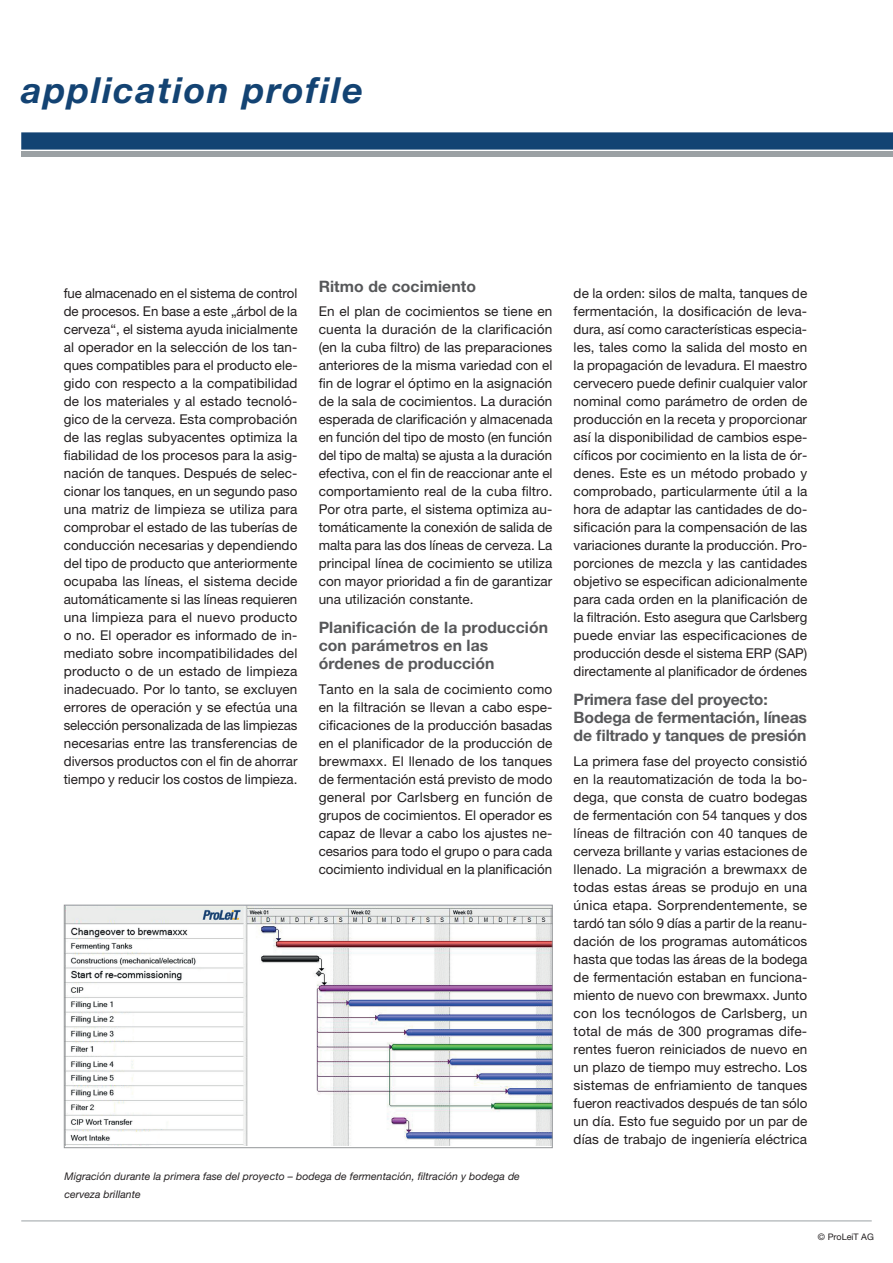
<style>
.page{position:relative;width:893px;height:1263px;background:#fff}
.page>*{position:absolute;margin:0;border:0;box-sizing:border-box;transform-origin:0 0}
.t1{font:italic 700 36px "Helvetica Neue LT Pro";letter-spacing:.05em;color:#134373}
.t2{font:700 15.75px/18px "Helvetica Neue LT Pro";letter-spacing:.005em;color:#57585a}
.t3{font:13.5px/18px "Helvetica Neue LT Pro";color:#231f20;text-align:justify}
.t4{font:italic 10.5px/18px "Helvetica Neue LT Pro";letter-spacing:.005em;color:#231f20}
.t5{font:9px "Helvetica Neue LT Pro";color:#231f20}
</style>
<div class="page">
<hr style="left:21px;top:1220px;width:851px;height:1px;background:#9ba1a4">
<svg style="left:21px;top:132px;width:872px;height:18px;background:#1d4b79"></svg>
<div style="left:21px;top:152px;width:872px;height:5px;background:#9ba1a4"></div>
<img style="left:66px;top:907px;width:485px;height:239px">
<div style="left:64px;top:905px;width:489px;height:243px;border:1px solid #939598"></div>
<h1 class="t1" style="left:21px;top:68px;width:343px">application profile</h1>
<p class="t3" style="left:64px;top:284px;width:235px">fue almacenado en el sistema de control de procesos. En base a este „árbol de la cerveza“, el sistema ayuda inicialmente al operador en la selección de los tan&shy;ques compatibles para el producto ele&shy;gido con respecto a la compatibilidad de los materiales y al estado tecnoló&shy;gico de la cerveza. Esta comprobación de las reglas subyacentes optimiza la fiabilidad de los procesos para la asig&shy;nación de tanques. Después de selec&shy;cionar los tanques, en un segundo paso una matriz de limpieza se utiliza para comprobar el estado de las tuberías de conducción necesarias y dependiendo del tipo de producto que anteriormente ocupaba las líneas, el sistema decide automáticamente si las líneas requieren una limpieza para el nuevo producto o no. El operador es informado de in&shy;mediato sobre incompatibilidades del producto o de un estado de limpieza inadecuado. Por lo tanto, se excluyen errores de operación y se efectúa una selección personalizada de las limpiezas necesarias entre las transferencias de diversos productos con el fin de ahorrar tiempo y reducir los costos de limpieza.</p>
<p class="t2" style="left:319px;top:277px;width:159px">Ritmo de cocimiento</p>
<p class="t3" style="left:319px;top:302px;width:235px">En el plan de cocimientos se tiene en cuenta la duración de la clarificación (en la cuba filtro) de las preparaciones anteriores de la misma variedad con el fin de lograr el óptimo en la asignación de la sala de cocimientos. La duración esperada de clarificación y almacenada en función del tipo de mosto (en función del tipo de malta) se ajusta a la duración efectiva, con el fin de reaccionar ante el comportamiento real de la cuba filtro.<br>Por otra parte, el sistema optimiza au&shy;tomáticamente la conexión de salida de malta para las dos líneas de cerveza. La principal línea de cocimiento se utiliza con mayor prioridad a fin de garantizar una utilización constante.</p>
<p class="t2" style="left:319px;top:618px;width:231px">Planificación de la producción con parámetros en las órdenes de producción</p>
<p class="t3" style="left:319px;top:680px;width:235px">Tanto en la sala de cocimiento como en la filtración se llevan a cabo espe&shy;cificaciones de la producción basadas en el planificador de la producción de brewmaxx. El llenado de los tanques de fermentación está previsto de modo general por Carlsberg en función de grupos de cocimientos. El operador es capaz de llevar a cabo los ajustes ne&shy;cesarios para todo el grupo o para cada cocimiento individual en la planificación</p>
<p class="t4" style="left:65px;top:1167px;width:457px">Migración durante la primera fase del proyecto – bodega de fermentación, filtración y bodega de cerveza brillante</p>
<p class="t3" style="left:574px;top:284px;width:235px">de la orden: silos de malta, tanques de fermentación, la dosificación de leva&shy;dura, así como características especia&shy;les, tales como la salida del mosto en la propagación de levadura. El maestro cervecero puede definir cualquier valor nominal como parámetro de orden de producción en la receta y proporcionar así la disponibilidad de cambios espe&shy;cíficos por cocimiento en la lista de ór&shy;denes. Este es un método probado y comprobado, particularmente útil a la hora de adaptar las cantidades de do&shy;sificación para la compensación de las variaciones durante la producción. Pro&shy;porciones de mezcla y las cantidades objetivo se especifican adicionalmente para cada orden en la planificación de la filtración. Esto asegura que Carlsberg puede enviar las especificaciones de producción desde el sistema ERP (SAP) directamente al planificador de órdenes</p>
<p class="t2" style="left:574px;top:690px;width:235px">Primera fase del proyecto:<br>Bodega de fermentación, líneas de filtrado y tanques de presión</p>
<p class="t3" style="left:574px;top:752px;width:235px">La primera fase del proyecto consistió en la reautomatización de toda la bo&shy;dega, que consta de cuatro bodegas de fermentación con 54 tanques y dos líneas de filtración con 40 tanques de cerveza brillante y varias estaciones de llenado. La migración a brewmaxx de todas estas áreas se produjo en una única etapa. Sorprendentemente, se tardó tan sólo 9 días a partir de la reanu&shy;dación de los programas automáticos hasta que todas las áreas de la bodega de fermentación estaban en funciona&shy;miento de nuevo con brewmaxx. Junto con los tecnólogos de Carlsberg, un total de más de 300 programas dife&shy;rentes fueron reiniciados de nuevo en un plazo de tiempo muy estrecho. Los sistemas de enfriamiento de tanques fueron reactivados después de tan sólo un día. Esto fue seguido por un par de días de trabajo de ingeniería eléctrica</p>
<p class="t5" style="left:818px;top:1232px;width:57px">© ProLeiT AG</p>
</div>
